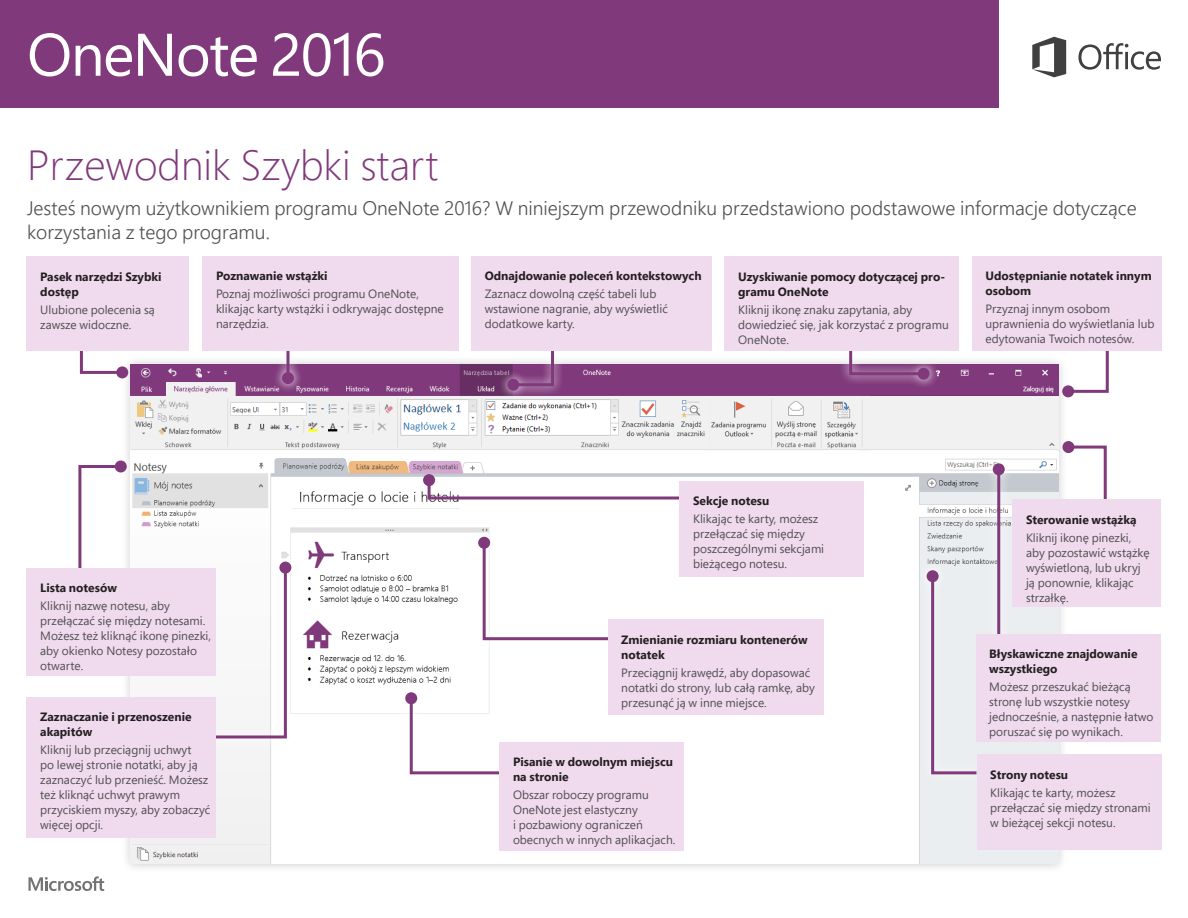
<style>
.page{position:relative;width:1188px;height:918px;background:#fff}
.page>*{position:absolute;margin:0;border:0;box-sizing:border-box;transform-origin:0 0}
.t1{font:60px "Segoe Pro";letter-spacing:-.025em;color:#fff}
.t2{font:300 42px "Segoe Pro";color:#80397b}
.t3{font:300 19.5px/23.4px "Segoe Pro";color:#505050}
.t4{font:12px/15px "Segoe Pro";color:#505050}
.t5{font:700 12px/15px "Segoe Pro";color:#231f20}
</style>
<div class="page">
<div style="left:0;top:0;width:999px;height:108px;background:#80397b"></div>
<svg style="left:1078px;top:43px;width:83px;height:27px"></svg>
<svg style="left:1032px;top:37px;width:34px;height:40px"></svg>
<div style="left:121px;top:355px;width:947px;height:518px;background:#231f20;opacity:.25"></div>
<img style="left:131px;top:365px;width:927px;height:498px">
<svg style="left:426px;top:477px;width:257px;height:24px"></svg>
<div style="left:423px;top:474px;width:12px;height:12px;background:#80397b;border-radius:50%"></div>
<svg style="left:115px;top:451px;width:21px;height:117px"></svg>
<svg style="left:78px;top:465px;width:46px;height:103px"></svg>
<div style="left:115px;top:460px;width:12px;height:12px;background:#80397b;border-radius:50%"></div>
<svg style="left:28px;top:876px;width:76px;height:15px"></svg>
<svg style="left:273px;top:350px;width:30px;height:43px"></svg>
<svg style="left:286px;top:350px;width:4px;height:22px"></svg>
<div style="left:282px;top:372px;width:12px;height:12px;background:#80397b;border-radius:50%"></div>
<svg style="left:79px;top:351px;width:46px;height:24px"></svg>
<div style="left:116px;top:366px;width:12px;height:12px;background:#80397b;border-radius:50%"></div>
<svg style="left:498px;top:350px;width:66px;height:50px"></svg>
<svg style="left:510px;top:350px;width:46px;height:38px"></svg>
<div style="left:507px;top:379px;width:12px;height:12px;background:#80397b;border-radius:50%"></div>
<svg style="left:1065px;top:444px;width:43px;height:56px"></svg>
<div style="left:1062px;top:441px;width:12px;height:12px;background:#80397b;border-radius:50%"></div>
<div style="left:469px;top:527px;width:153px;height:123px;background:#fff"></div>
<svg style="left:481px;top:540px;width:135px;height:102px"></svg>
<div style="left:478px;top:537px;width:12px;height:12px;background:#80397b;border-radius:50%"></div>
<div style="left:396px;top:683px;width:112px;height:101px;background:#fff"></div>
<svg style="left:408px;top:695px;width:92px;height:81px"></svg>
<div style="left:405px;top:692px;width:12px;height:12px;background:#80397b;border-radius:50%"></div>
<svg style="left:983px;top:454px;width:31px;height:180px;fill:#eceef1"></svg>
<hr style="left:997px;top:469px;width:3px;height:171px;background:#80397b">
<div style="left:993px;top:463px;width:12px;height:12px;background:#80397b;border-radius:50%"></div>
<div style="left:202px;top:552px;width:99px;height:196px;background:#fff"></div>
<svg style="left:216px;top:565px;width:72px;height:175px"></svg>
<div style="left:279px;top:562px;width:12px;height:12px;background:#80397b;border-radius:50%"></div>
<svg style="left:917px;top:561px;width:68px;height:223px;fill:#ebeef1"></svg>
<svg style="left:930px;top:573px;width:50px;height:203px;background:#e2dee7"></svg>
<div style="left:927px;top:570px;width:12px;height:12px;background:#80397b;border-radius:50%"></div>
<svg style="left:1065px;top:350px;width:45px;height:44px"></svg>
<div style="left:1062px;top:385px;width:12px;height:12px;background:#80397b;border-radius:50%"></div>
<div style="left:202px;top:256px;width:257px;height:94px;background:#f0daee"></div>
<div style="left:27px;top:257px;width:162px;height:94px;background:#f0daee"></div>
<div style="left:972px;top:256px;width:189px;height:94px;background:#f0daee"></div>
<svg style="left:839px;top:355px;width:100px;height:34px;background:#965c92"></svg>
<svg style="left:848px;top:351px;width:79px;height:26px"></svg>
<div style="left:918px;top:368px;width:12px;height:12px;background:#80397b;border-radius:50%"></div>
<div style="left:725px;top:257px;width:234px;height:94px;background:#f0daee"></div>
<div style="left:471px;top:256px;width:241px;height:94px;background:#f0daee"></div>
<div style="left:977px;top:755px;width:184px;height:95px;background:#f0daee"></div>
<div style="left:680px;top:481px;width:184px;height:95px;background:#f0daee"></div>
<div style="left:500px;top:742px;width:184px;height:108px;background:#f0daee"></div>
<div style="left:1012px;top:500px;width:149px;height:108px;background:#f0daee"></div>
<div style="left:608px;top:620px;width:216px;height:95px;background:#f0daee"></div>
<div style="left:976px;top:634px;width:184px;height:108px;background:#f0daee"></div>
<div style="left:27px;top:697px;width:189px;height:141px;background:#f0daee"></div>
<div style="left:27px;top:568px;width:189px;height:108px;background:#f0daee"></div>
<h1 class="t1" style="left:27px;top:13px;width:360px">OneNote 2016</h1>
<p class="t2" style="left:27px;top:136px;width:413px">Przewodnik Szybki start</p>
<p class="t3" style="left:27px;top:196px;width:1111px">Jesteś nowym użytkownikiem programu OneNote 2016? W niniejszym przewodniku przedstawiono podstawowe informacje dotyczące korzystania z tego programu.</p>
<p class="t5" style="left:216px;top:268px;width:113px">Poznawanie wstążki</p>
<p class="t4" style="left:216px;top:286px;width:229px">Poznaj możliwości programu OneNote, klikając karty wstążki i odkrywając dostępne narzędzia.</p>
<p class="t5" style="left:485px;top:268px;width:218px">Odnajdowanie poleceń kontekstowych</p>
<p class="t4" style="left:485px;top:286px;width:185px">Zaznacz dowolną część tabeli lub wstawione nagranie, aby wyświetlić dodatkowe karty.</p>
<p class="t5" style="left:986px;top:268px;width:168px">Udostępnianie notatek innym osobom</p>
<p class="t4" style="left:986px;top:301px;width:171px">Przyznaj innym osobom uprawnienia do wyświetlania lub edytowania Twoich notesów.</p>
<p class="t5" style="left:40px;top:269px;width:123px">Pasek narzędzi Szybki dostęp</p>
<p class="t4" style="left:40px;top:302px;width:116px">Ulubione polecenia są zawsze widoczne.</p>
<p class="t5" style="left:738px;top:269px;width:209px">Uzyskiwanie pomocy dotyczącej pro&shy;gramu OneNote</p>
<p class="t4" style="left:738px;top:302px;width:212px">Kliknij ikonę znaku zapytania, aby dowiedzieć się, jak korzystać z programu<br>OneNote.</p>
<p class="t5" style="left:40px;top:580px;width:78px">Lista notesów</p>
<p class="t4" style="left:40px;top:598px;width:172px">Kliknij nazwę notesu, aby przełączać się między notesami.<br>Możesz też kliknąć ikonę pinezki, aby okienko Notesy pozostało otwarte.</p>
<p class="t5" style="left:40px;top:709px;width:153px">Zaznaczanie i przenoszenie akapitów</p>
<p class="t4" style="left:40px;top:742px;width:172px">Kliknij lub przeciągnij uchwyt<br>po lewej stronie notatki, aby ją zaznaczyć lub przenieść. Możesz też kliknąć uchwyt prawym przyciskiem myszy, aby zobaczyć więcej opcji.</p>
<p class="t5" style="left:693px;top:493px;width:78px">Sekcje notesu</p>
<p class="t4" style="left:693px;top:511px;width:133px">Klikając te karty, możesz przełączać się między poszczególnymi sekcjami bieżącego notesu.</p>
<p class="t5" style="left:621px;top:632px;width:188px">Zmienianie rozmiaru kontenerów notatek</p>
<p class="t4" style="left:621px;top:665px;width:195px">Przeciągnij krawędź, aby dopasować notatki do strony, lub całą ramkę, aby przesunąć ją w inne miejsce.</p>
<p class="t5" style="left:513px;top:754px;width:162px">Pisanie w dowolnym miejscu na stronie</p>
<p class="t4" style="left:513px;top:787px;width:164px">Obszar roboczy programu<br>OneNote jest elastyczny<br>i pozbawiony ograniczeń obecnych w innych aplikacjach.</p>
<p class="t5" style="left:1026px;top:511px;width:112px">Sterowanie wstążką</p>
<p class="t4" style="left:1026px;top:529px;width:125px">Kliknij ikonę pinezki, aby pozostawić wstążkę wyświetloną, lub ukryj ją ponownie, klikając strzałkę.</p>
<p class="t5" style="left:989px;top:646px;width:150px">Błyskawiczne znajdowanie wszystkiego</p>
<p class="t4" style="left:989px;top:679px;width:166px">Możesz przeszukać bieżącą stronę lub wszystkie notesy jednocześnie, a następnie łatwo poruszać się po wynikach.</p>
<p class="t5" style="left:990px;top:767px;width:79px">Strony notesu</p>
<p class="t4" style="left:990px;top:785px;width:162px">Klikając te karty, możesz przełączać się między stronami w bieżącej sekcji notesu.</p>
</div>
